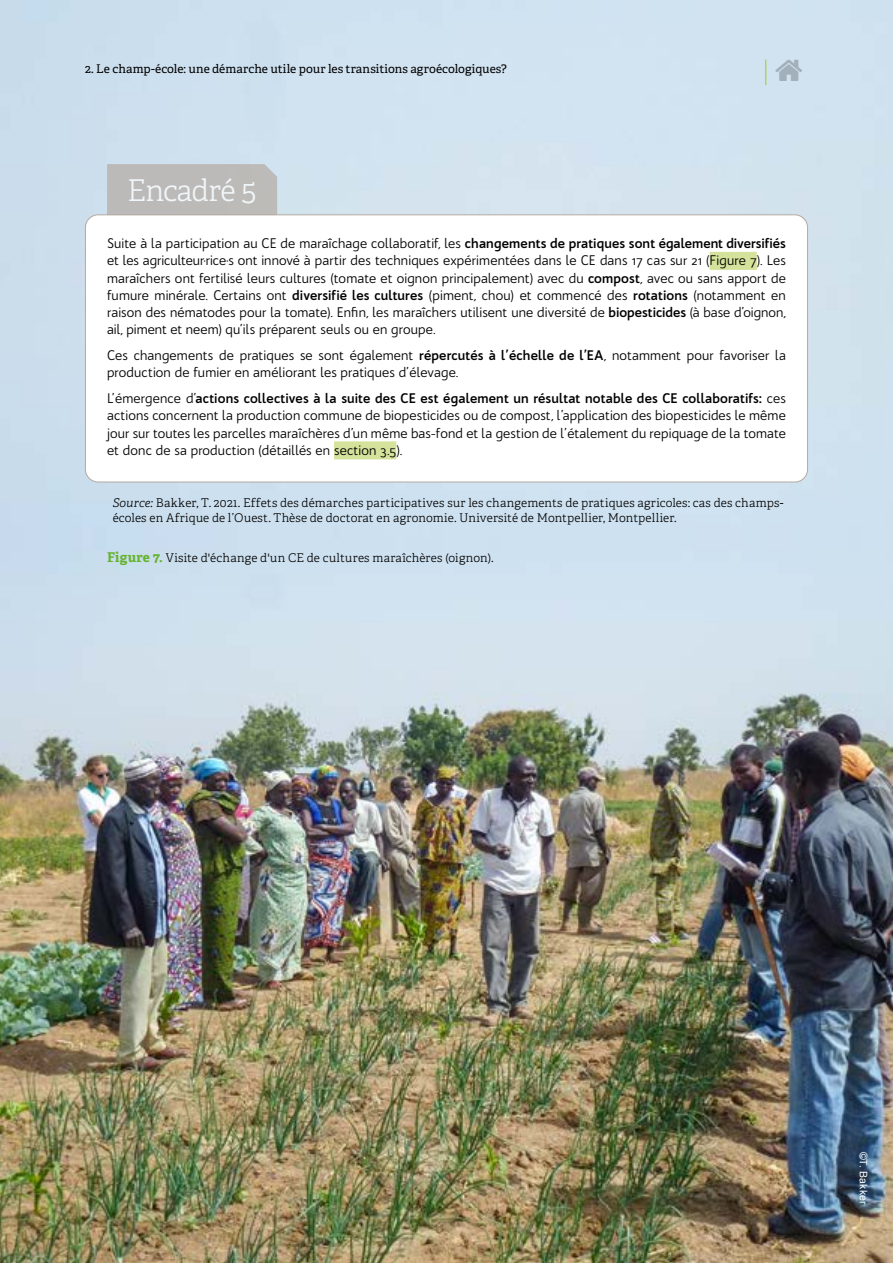
<style>
.page{position:relative;width:893px;height:1263px;background:#fff}
.page>*{position:absolute;margin:0;border:0;box-sizing:border-box;transform-origin:0 0}
.t1{font:300 30px "Adelle";letter-spacing:-.025em;color:#fff}
.t2{font:13.5px/17.2px "Bw Quinta Pro";letter-spacing:.005em;color:#000;text-align:justify}
.t3{font:300 12px/15px "Adelle";letter-spacing:.015em;color:#000}
.t4{font:12px "Adelle";letter-spacing:.005em;color:#000}
.t5{font:10.5px "Arial";letter-spacing:.015em;color:#fff}
.s1{font-weight:700}
.s2{font-style:italic}
.s3{font-weight:700;font-size:13.5px;color:#65b32e}
</style>
<div class="page">
<img style="left:0;top:0;width:893px;height:1263px">
<div style="left:85px;top:215px;width:722px;height:267px;background:#fff;border-radius:13px"></div>
<div style="left:710px;top:252px;width:47px;height:18px;background:#d4e29b"></div>
<div style="left:334px;top:441px;width:62px;height:18px;background:#d4e29b"></div>
<div style="left:107px;top:164px;width:170px;height:51px;background:#bcbab8"></div>
<svg style="left:765px;top:60px;width:1px;height:25px"></svg>
<svg style="left:775px;top:59px;width:27px;height:22px"></svg>
<p class="t4" style="left:85px;top:61px;width:423px">2. Le champ-école: une démarche utile pour les transitions agroécologiques?</p>
<h1 class="t1" style="left:127px;top:172px;width:131px">Encadré 5</h1>
<p class="t2" style="left:107px;top:235px;width:680px">Suite à la participation au CE de maraîchage collaboratif, les <span class="s1">changements de pratiques sont également diversifiés </span>et les agriculteur·rice·s ont innové à partir des techniques expérimentées dans le CE dans 17 cas sur 21 (Figure 7). Les maraîchers ont fertilisé leurs cultures (tomate et oignon principalement) avec du <span class="s1">compost</span>, avec ou sans apport de fumure minérale. Certains ont <span class="s1">diversifié les cultures</span> (piment, chou) et commencé des <span class="s1">rotations</span> (notamment en raison des nématodes pour la tomate). Enfin, les maraîchers utilisent une diversité de <span class="s1">biopesticides</span> (à base d’oignon, ail, piment et neem) qu’ils préparent seuls ou en groupe.</p>
<p class="t2" style="left:107px;top:347px;width:680px">Ces changements de pratiques se sont également <span class="s1">répercutés à l’échelle de l’EA</span>, notamment pour favoriser la production de fumier en améliorant les pratiques d’élevage.</p>
<p class="t2" style="left:107px;top:390px;width:680px">L’émergence d’<span class="s1">actions collectives à la suite des CE est également un résultat notable des CE collaboratifs:</span> ces actions concernent la production commune de biopesticides ou de compost, l’application des biopesticides le même jour sur toutes les parcelles maraîchères d’un même bas-fond et la gestion de l’étalement du repiquage de la tomate et donc de sa production (détaillés en section 3.5).</p>
<p class="t3" style="left:113px;top:495px;width:672px"><span class="s2">Source:</span> Bakker, T. 2021. Effets des démarches participatives sur les changements de pratiques agricoles: cas des champs&shy;écoles en Afrique de l’Ouest. Thèse de doctorat en agronomie. Université de Montpellier, Montpellier.</p>
<p class="t3" style="left:107px;top:550px;width:388px"><span class="s3">Figure 7.</span> Visite d'échange d'un CE de cultures maraîchères (oignon).</p>
<p class="t5" style="left:870px;top:1151px;width:54px;rotate:90deg">©T. Bakker</p>
</div>
